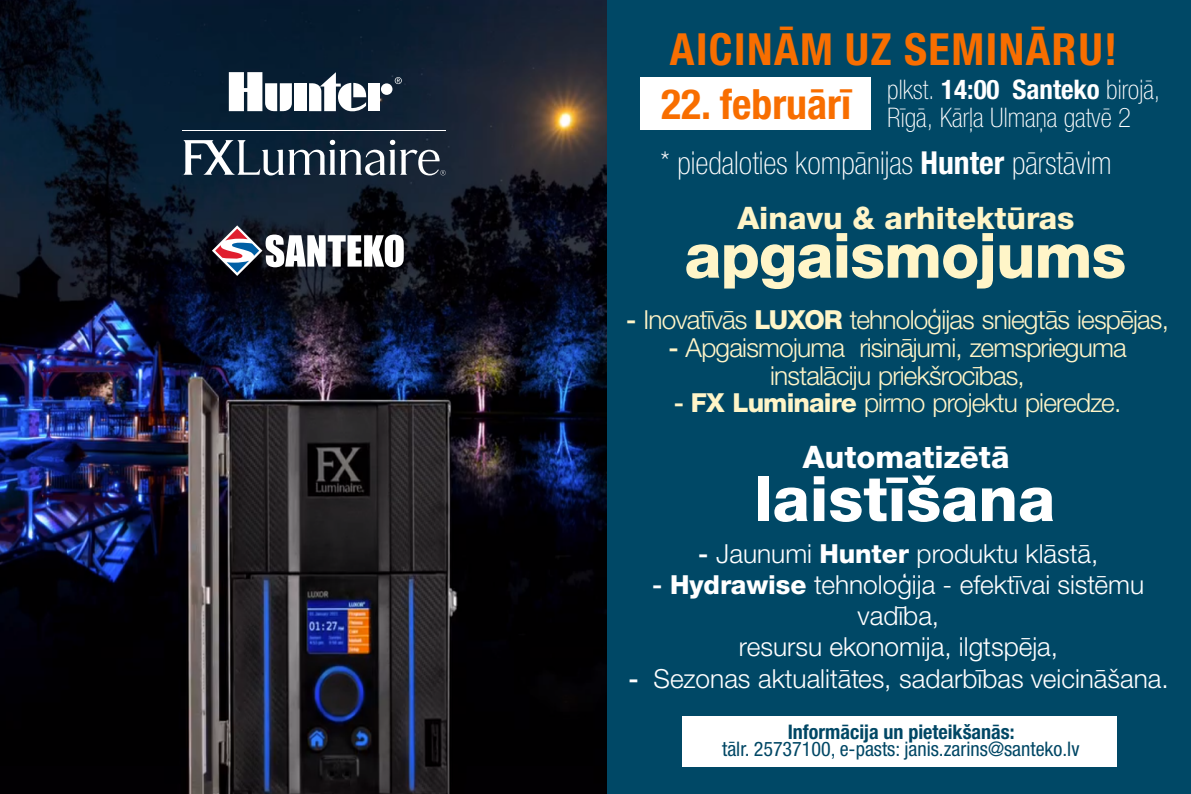
<style>
.page{position:relative;width:1191px;height:794px;background:#fff}
.page>*{position:absolute;margin:0;border:0;box-sizing:border-box;transform-origin:0 0}
.t1{font:800 62.82px "Helvetica Neue LTW1 G";color:#fff}
.t2{font:800 62.48px "Helvetica Neue LTW1 G";letter-spacing:-.015em;color:#fff5c8}
.t3{font:700 condensed 44.27px "Helvetica Neue LTW1 G";letter-spacing:.035em;color:#f86e00}
.t4{font:700 condensed 41.82px "Helvetica Neue LTW1 G";color:#f86e00}
.t5{font:100 condensed 31.68px "Helvetica Neue LTW1 G";color:#fff}
.t6{font:800 30.97px "Helvetica Neue LTW1 G";color:#fff5c8}
.t7{font:800 30.97px "Helvetica Neue LTW1 G";color:#fff}
.t8{font:100 condensed 26.95px/28.3px "Helvetica Neue LTW1 G";color:#fff}
.t9{font:300 26.25px/31.2px "Helvetica Neue LTW1 G";color:#fff;text-align:center}
.t10{font:300 26.25px/27.7px "Helvetica Neue LTW1 G";letter-spacing:-.03em;color:#fff5c8;text-align:center}
.t11{font:condensed 20.12px "Helvetica Neue LTW1 G";color:#004765}
.t12{font:700 condensed 20.12px "Helvetica Neue LTW1 G";color:#004765}
.s1{font-weight:700}
.s2{font-weight:500}
.s3{font-weight:800}
</style>
<div class="page">
<img style="left:0;top:0;width:607px;height:794px">
<div style="left:607px;top:0;width:583px;height:794px;background:#004866"></div>
<svg style="left:212px;top:225px;width:192px;height:51px"></svg>
<div style="left:640px;top:77px;width:231px;height:52px;background:#fff"></div>
<hr style="left:182px;top:130px;width:264px;height:1px;background:#fff">
<svg style="left:395px;top:77px;width:7px;height:7px"></svg>
<div style="left:294px;top:83px;width:12px;height:28px;background:#fff"></div>
<div style="left:381px;top:83px;width:11px;height:12px;background:#fff;border-radius:50%"></div>
<div style="left:368px;top:83px;width:12px;height:28px;background:#fff"></div>
<svg style="left:309px;top:72px;width:57px;height:40px"></svg>
<svg style="left:229px;top:72px;width:63px;height:39px"></svg>
<svg style="left:183px;top:140px;width:262px;height:35px"></svg>
<div style="left:681px;top:716px;width:435px;height:51px;background:#fff"></div>
<h3 class="t3" style="left:670px;top:33px;width:449px">AICINĀM UZ SEMINĀRU!</h3>
<h3 class="t4" style="left:661px;top:89px;width:191px">22. februārī</h3>
<p class="t8" style="left:887px;top:79px;width:275px">plkst. <span class="s1">14:00 Santeko</span> birojā,<br>Rīgā, Kārļa Ulmaņa gatvē 2</p>
<p class="t5" style="left:660px;top:151px;width:453px">* piedaloties kompānijas <span class="s1">Hunter</span> pārstāvim</p>
<p class="t6" style="left:737px;top:207px;width:338px">Ainavu &amp; arhitektūras</p>
<h2 class="t2" style="left:684px;top:233px;width:443px">apgaismojums</h2>
<p class="t10" style="left:626px;top:310px;width:544px"><span class="s2">-</span> Inovatīvās <span class="s3">LUXOR</span> tehnoloģijas sniegtās iespējas,</p>
<p class="t10" style="left:668px;top:337px;width:460px"><span class="s2">-</span> Apgaismojuma risinājumi, zemsprieguma instalāciju priekšrocības,</p>
<p class="t10" style="left:673px;top:393px;width:449px"><span class="s2">-</span> <span class="s3">FX Luminaire</span> pirmo projektu pieredze.</p>
<p class="t7" style="left:803px;top:446px;width:208px">Automatizētā</p>
<h1 class="t1" style="left:754px;top:476px;width:303px">laistīšana</h1>
<p class="t9" style="left:698px;top:542px;width:402px"><span class="s2">-</span> Jaunumi <span class="s3">Hunter</span> produktu klāstā,</p>
<p class="t9" style="left:652px;top:573px;width:493px"><span class="s2">-</span> <span class="s3">Hydrawise</span> tehnoloģija - efektīvai sistēmu vadība,<br>resursu ekonomija, ilgtspēja,</p>
<p class="t9" style="left:628px;top:666px;width:542px"><span class="s2">-</span> Sezonas aktualitātes, sadarbības veicināšana.</p>
<p class="t12" style="left:787px;top:724px;width:228px">Informācija un pieteikšanās:</p>
<p class="t11" style="left:722px;top:742px;width:359px">tālr. 25737100, e-pasts: janis.zarins@santeko.lv</p>
</div>
